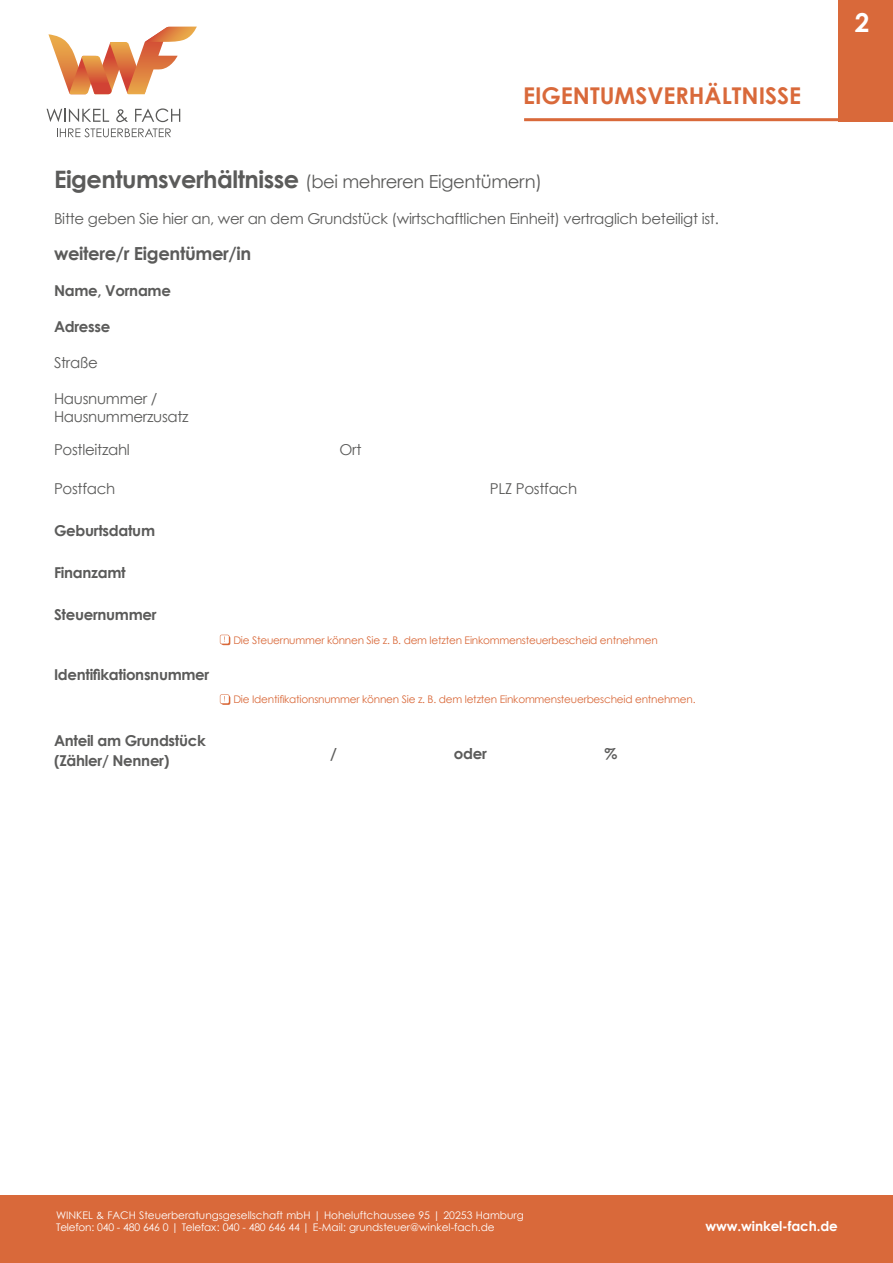
<style>
.page{position:relative;width:893px;height:1263px;background:#fff}
.page>*{position:absolute;margin:0;border:0;box-sizing:border-box;transform-origin:0 0}
.t1{font:700 26.1px "Century Gothic";color:#fff}
.t2{font:700 23.1px "Century Gothic";color:#d9693a}
.t3{font:18px "Century Gothic";letter-spacing:-.02em;color:#5b5b5a}
.t4{font:700 18px "Century Gothic";letter-spacing:-.02em;color:#5b5b5a}
.t5{font:15px/18px "Century Gothic";letter-spacing:-.02em;color:#5b5b5a}
.t6{font:700 15px/19.5px "Century Gothic";letter-spacing:-.02em;color:#5b5b5a}
.t7{font:700 13.5px "Century Gothic";letter-spacing:-.01em;color:#fff}
.t8{font:10.5px "Century Gothic";letter-spacing:-.02em;color:#d9693a}
.t9{font:10.5px/12px "Century Gothic";color:#fff}
.s1{font-weight:700;font-size:24px}
</style>
<div class="page">
<div style="left:0;top:1196px;width:893px;height:67px;background:#d9693a"></div>
<svg style="left:48px;top:27px;width:149px;height:67px"></svg>
<svg style="left:47px;top:109px;width:62px;height:13px"></svg>
<svg style="left:116px;top:109px;width:12px;height:13px"></svg>
<svg style="left:135px;top:108px;width:45px;height:14px"></svg>
<svg style="left:57px;top:128px;width:114px;height:9px"></svg>
<hr style="left:524px;top:118px;width:369px;height:3px;background:#d9693a">
<div style="left:839px;top:0;width:54px;height:121px;background:#d9693a"></div>
<svg style="left:220px;top:635px;width:10px;height:10px"></svg>
<svg style="left:220px;top:694px;width:10px;height:11px"></svg>
<h2 class="t2" style="left:523px;top:78px;width:280px">EIGENTUMSVERHÄLTNISSE</h2>
<p class="t3" style="left:54px;top:169px;width:489px"><span class="s1">Eigentumsverhältnisse</span> (bei mehreren Eigentümern)</p>
<p class="t5" style="left:54px;top:209px;width:666px">Bitte geben Sie hier an, wer an dem Grundstück (wirtschaftlichen Einheit) vertraglich beteiligt ist.</p>
<p class="t4" style="left:54px;top:240px;width:199px">weitere/r Eigentümer/in</p>
<p class="t6" style="left:54px;top:280px;width:118px">Name, Vorname</p>
<p class="t6" style="left:54px;top:316px;width:58px">Adresse</p>
<p class="t5" style="left:54px;top:353px;width:45px">Straße</p>
<p class="t5" style="left:54px;top:389px;width:136px">Hausnummer /<br>Hausnummerzusatz</p>
<p class="t5" style="left:54px;top:440px;width:77px">Postleitzahl</p>
<p class="t5" style="left:339px;top:440px;width:24px">Ort</p>
<p class="t5" style="left:54px;top:479px;width:63px">Postfach</p>
<p class="t5" style="left:490px;top:479px;width:89px">PLZ Postfach</p>
<p class="t6" style="left:54px;top:520px;width:103px">Geburtsdatum</p>
<p class="t6" style="left:54px;top:562px;width:73px">Finanzamt</p>
<p class="t6" style="left:54px;top:604px;width:104px">Steuernummer</p>
<p class="t6" style="left:54px;top:664px;width:157px">Identifikationsnummer</p>
<p class="t6" style="left:54px;top:730px;width:153px">Anteil am Grundstück (Zähler/ Nenner)</p>
<p class="t8" style="left:233px;top:632px;width:426px">Die Steuernummer können Sie z. B. dem letzten Einkommensteuerbescheid entnehmen</p>
<p class="t8" style="left:233px;top:692px;width:464px">Die Identifikationsnummer können Sie z. B. dem letzten Einkommensteuerbescheid entnehmen.</p>
<p class="t6" style="left:330px;top:743px;width:8px">/</p>
<p class="t6" style="left:454px;top:743px;width:34px">oder</p>
<p class="t6" style="left:604px;top:743px;width:14px">%</p>
<h1 class="t1" style="left:855px;top:3px;width:16px">2</h1>
<p class="t9" style="left:56px;top:1209px;width:469px">WINKEL &amp; FACH Steuerberatungsgesellschaft mbH | Hoheluftchaussee 95 | 20253 Hamburg<br>Telefon: 040 - 480 646 0 | Telefax: 040 - 480 646 44 | E-Mail: grundsteuer@winkel-fach.de</p>
<p class="t7" style="left:706px;top:1215px;width:134px">www.winkel-fach.de</p>
</div>
